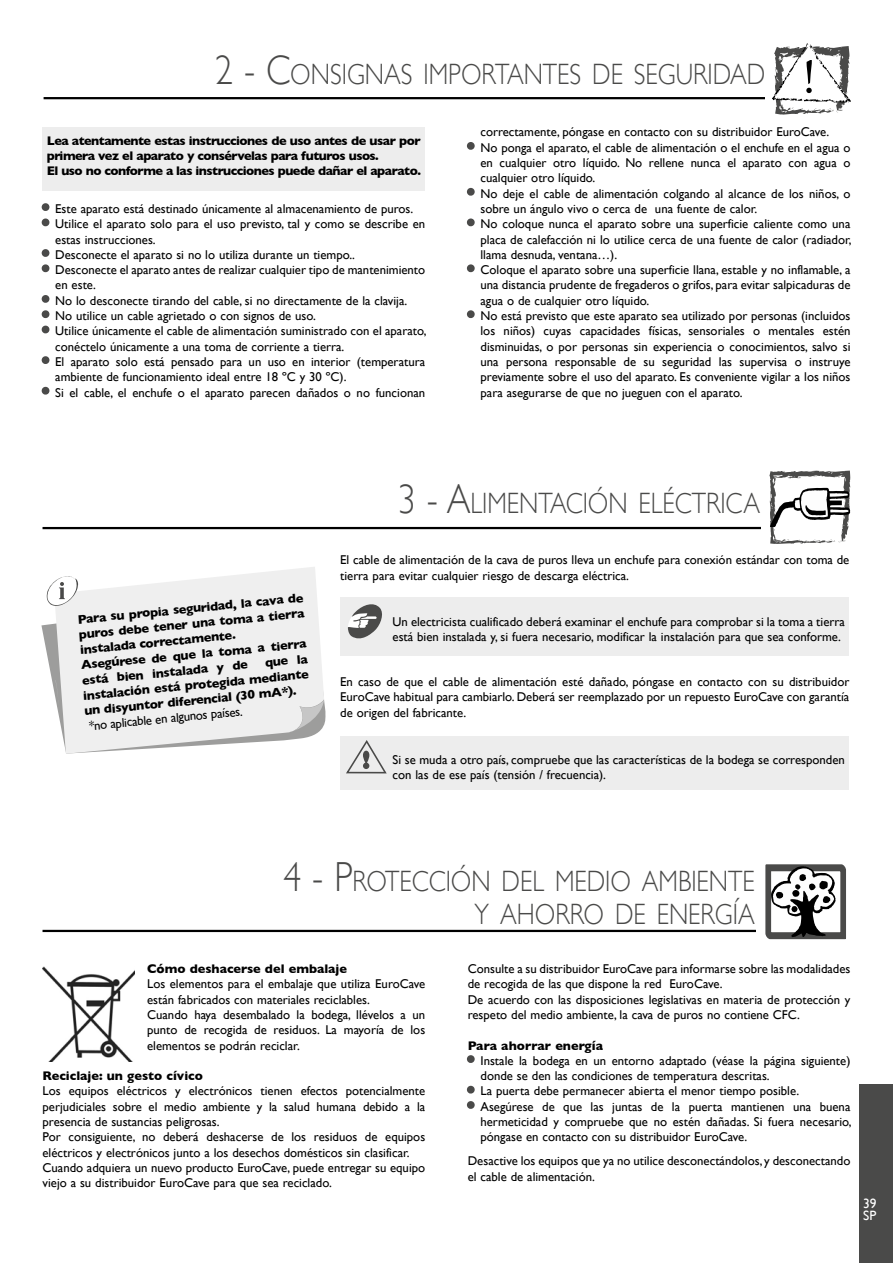
<style>
.page{position:relative;width:893px;height:1263px;background:#fff}
.page>*{position:absolute;margin:0;border:0;box-sizing:border-box;transform-origin:0 0}
.Tete_de_chapitre_FR{font:300 29.4px/33px "Gill Sans";color:#4a4a49;text-align:right;scale:.85 1}
.t1{font:13.5px/12px "Gill Sans";color:#fff}
.Texte_courant{font:12.75px/15.3px "Gill Sans";color:#000}
.Texte_courant_bold{font:700 12.75px/15.1px "Gill Sans";letter-spacing:-.04em;color:#000}
.Texte_courant_bold-2{font:700 12.75px "Gill Sans";color:#000}
.s1{font-size:42px}
.s2{font-weight:800;font-size:15px;color:#4a4a49}
</style>
<div class="page">
<div style="left:859px;top:1084px;width:34px;height:179px;background:#4a4a49"></div>
<hr style="left:43px;top:930px;width:727px;height:2px;background:#000">
<div style="left:756px;top:858px;width:93px;height:95px;background:#fff"></div>
<svg style="left:765px;top:864px;width:81px;height:75px"></svg>
<div style="left:340px;top:597px;width:509px;height:59px;background:#ededed"></div>
<svg style="left:348px;top:604px;width:34px;height:34px"></svg>
<div style="left:340px;top:736px;width:509px;height:53px;background:#ededed"></div>
<svg style="left:346px;top:740px;width:41px;height:33px"></svg>
<div style="left:43px;top:128px;width:382px;height:63px;background:#ededed"></div>
<hr style="left:44px;top:97px;width:730px;height:2px;background:#000">
<div style="left:765px;top:23px;width:98px;height:96px;background:#fff"></div>
<svg style="left:772px;top:43px;width:79px;height:72px"></svg>
<hr style="left:43px;top:527px;width:719px;height:2px;background:#000">
<svg style="left:769px;top:471px;width:81px;height:73px"></svg>
<img style="left:43px;top:967px;width:91px;height:95px">
<svg style="left:41px;top:594px;width:284px;height:131px"></svg>
<svg style="left:54px;top:567px;width:270px;height:187px;fill:#efefef"></svg>
<svg style="left:287px;top:700px;width:37px;height:33px"></svg>
<svg style="left:55px;top:680px;width:4px;height:34px"></svg>
<svg style="left:47px;top:576px;width:31px;height:30px"></svg>
<p class="Tete_de_chapitre_FR" style="left:215px;top:60px;width:649px"><span class="s1">2 - C</span>ONSIGNAS IMPORTANTES DE SEGURIDAD</p>
<p class="Texte_courant_bold" style="left:47px;top:133px;width:376px">Lea atentamente estas instrucciones de uso antes de usar por primera vez el aparato y consérvelas para futuros usos.</p>
<p class="Texte_courant_bold" style="left:47px;top:163px;width:376px">El uso no conforme a las instrucciones puede dañar el aparato.</p>
<p class="Texte_courant" style="left:43px;top:201px;width:372px"><span class="s2">•</span> Este aparato está destinado únicamente al almacenamiento de puros.</p>
<p class="Texte_courant" style="left:55px;top:216px;width:371px;text-indent:-13px"><span class="s2">•</span> Utilice el aparato solo para el uso previsto, tal y como se describe en estas instrucciones.</p>
<p class="Texte_courant" style="left:43px;top:247px;width:314px"><span class="s2">•</span> Desconecte el aparato si no lo utiliza durante un tiempo..</p>
<p class="Texte_courant" style="left:55px;top:262px;width:371px;text-indent:-13px"><span class="s2">•</span> Desconecte el aparato antes de realizar cualquier tipo de mantenimiento en este.</p>
<p class="Texte_courant" style="left:43px;top:293px;width:366px"><span class="s2">•</span> No lo desconecte tirando del cable, si no directamente de la clavija.</p>
<p class="Texte_courant" style="left:43px;top:308px;width:275px"><span class="s2">•</span> No utilice un cable agrietado o con signos de uso.</p>
<p class="Texte_courant" style="left:55px;top:323px;width:373px;text-indent:-13px"><span class="s2">•</span> Utilice únicamente el cable de alimentación suministrado con el aparato, conéctelo únicamente a una toma de corriente a tierra.</p>
<p class="Texte_courant" style="left:55px;top:354px;width:371px;text-indent:-13px"><span class="s2">•</span> El aparato solo está pensado para un uso en interior (temperatura ambiente de funcionamiento ideal entre 18 ºC y 30 ºC).</p>
<p class="Texte_courant" style="left:43px;top:384px;width:384px"><span class="s2">•</span> Si el cable, el enchufe o el aparato parecen dañados o no funcionan</p>
<p class="Texte_courant" style="left:480px;top:124px;width:350px">correctamente, póngase en contacto con su distribuidor EuroCave.</p>
<p class="Texte_courant" style="left:480px;top:140px;width:371px;text-align:justify;text-indent:-13px"><span class="s2">•</span> No ponga el aparato, el cable de alimentación o el enchufe en el agua o en cualquier otro líquido. No rellene nunca el aparato con agua o cualquier otro líquido.</p>
<p class="Texte_courant" style="left:480px;top:185px;width:371px;text-indent:-13px"><span class="s2">•</span> No deje el cable de alimentación colgando al alcance de los niños, o sobre un ángulo vivo o cerca de una fuente de calor.</p>
<p class="Texte_courant" style="left:480px;top:216px;width:373px;text-align:justify;text-indent:-13px"><span class="s2">•</span> No coloque nunca el aparato sobre una superficie caliente como una placa de calefacción ni lo utilice cerca de una fuente de calor (radiador, llama desnuda, ventana…).</p>
<p class="Texte_courant" style="left:480px;top:262px;width:371px;text-align:justify;text-indent:-13px"><span class="s2">•</span> Coloque el aparato sobre una superficie llana, estable y no inflamable, a una distancia prudente de fregaderos o grifos, para evitar salpicaduras de agua o de cualquier otro líquido.</p>
<p class="Texte_courant" style="left:480px;top:308px;width:371px;text-align:justify;text-indent:-13px"><span class="s2">•</span> No está previsto que este aparato sea utilizado por personas (incluidos los niños) cuyas capacidades físicas, sensoriales o mentales estén disminuidas, o por personas sin experiencia o conocimientos, salvo si una persona responsable de su seguridad las supervisa o instruye previamente sobre el uso del aparato. Es conveniente vigilar a los niños para asegurarse de que no jueguen con el aparato.</p>
<p class="Texte_courant_bold" style="left:76px;top:612px;width:229px;text-align:justify;rotate:-6deg">Para su propia seguridad, la cava de puros debe tener una toma a tierra instalada correctamente.</p>
<p class="Texte_courant_bold" style="left:80px;top:658px;width:228px;rotate:-6deg">Asegúrese de que la toma a tierra está bien instalada y de</p>
<p class="Texte_courant_bold" style="left:80px;top:674px;width:229px;text-align:justify;text-indent:185px;rotate:-6deg">que la instalación está protegida mediante un disyuntor diferencial (30 mA*).</p>
<p class="Texte_courant" style="left:88px;top:719px;width:156px;rotate:-6deg">*no aplicable en algunos países.</p>
<p class="Tete_de_chapitre_FR" style="left:398px;top:490px;width:428px"><span class="s1">3 - A</span>LIMENTACIÓN ELÉCTRICA</p>
<p class="Texte_courant" style="left:340px;top:552px;width:511px">El cable de alimentación de la cava de puros lleva un enchufe para conexión estándar con toma de tierra para evitar cualquier riesgo de descarga eléctrica.</p>
<p class="Texte_courant" style="left:393px;top:613px;width:454px">Un electricista cualificado deberá examinar el enchufe para comprobar si la toma a tierra está bien instalada y, si fuera necesario, modificar la instalación para que sea conforme.</p>
<p class="Texte_courant" style="left:340px;top:674px;width:511px;text-align:justify">En caso de que el cable de alimentación esté dañado, póngase en contacto con su distribuidor EuroCave habitual para cambiarlo. Deberá ser reemplazado por un repuesto EuroCave con garantía de origen del fabricante.</p>
<p class="Texte_courant" style="left:393px;top:752px;width:454px">Si se muda a otro país, compruebe que las características de la bodega se corresponden con las de ese país (tensión / frecuencia).</p>
<p class="Tete_de_chapitre_FR" style="left:284px;top:867px;width:556px"><span class="s1">4 - P</span>ROTECCIÓN DEL MEDIO AMBIENTE<br>Y AHORRO DE ENERGÍA</p>
<p class="Texte_courant_bold-2" style="left:147px;top:958px;width:201px">Cómo deshacerse del embalaje</p>
<p class="Texte_courant" style="left:147px;top:976px;width:280px">Los elementos para el embalaje que utiliza EuroCave están fabricados con materiales reciclables.</p>
<p class="Texte_courant" style="left:147px;top:1007px;width:280px;text-align:justify">Cuando haya desembalado la bodega, llévelos a un punto de recogida de residuos. La mayoría de los elementos se podrán reciclar.</p>
<p class="Texte_courant_bold-2" style="left:43px;top:1066px;width:162px">Reciclaje: un gesto cívico</p>
<p class="Texte_courant" style="left:43px;top:1083px;width:384px;text-align:justify">Los equipos eléctricos y electrónicos tienen efectos potencialmente perjudiciales sobre el medio ambiente y la salud humana debido a la presencia de sustancias peligrosas.</p>
<p class="Texte_courant" style="left:43px;top:1129px;width:384px">Por consiguiente, no deberá deshacerse de los residuos de equipos eléctricos y electrónicos junto a los desechos domésticos sin clasificar.</p>
<p class="Texte_courant" style="left:43px;top:1160px;width:384px">Cuando adquiera un nuevo producto EuroCave, puede entregar su equipo viejo a su distribuidor EuroCave para que sea reciclado.</p>
<p class="Texte_courant" style="left:468px;top:961px;width:384px">Consulte a su distribuidor EuroCave para informarse sobre las modalidades de recogida de las que dispone la red EuroCave.</p>
<p class="Texte_courant" style="left:468px;top:991px;width:384px">De acuerdo con las disposiciones legislativas en materia de protección y respeto del medio ambiente, la cava de puros no contiene CFC.</p>
<p class="Texte_courant_bold-2" style="left:468px;top:1035px;width:137px">Para ahorrar energía</p>
<p class="Texte_courant" style="left:480px;top:1053px;width:371px;text-indent:-13px"><span class="s2">•</span> Instale la bodega en un entorno adaptado (véase la página siguiente) donde se den las condiciones de temperatura descritas.</p>
<p class="Texte_courant" style="left:468px;top:1083px;width:333px"><span class="s2">•</span> La puerta debe permanecer abierta el menor tiempo posible.</p>
<p class="Texte_courant" style="left:480px;top:1099px;width:373px;text-align:justify;text-indent:-13px"><span class="s2">•</span> Asegúrese de que las juntas de la puerta mantienen una buena hermeticidad y compruebe que no estén dañadas. Si fuera necesario, póngase en contacto con su distribuidor EuroCave.</p>
<p class="Texte_courant" style="left:468px;top:1153px;width:384px">Desactive los equipos que ya no utilice desconectándolos, y desconectando el cable de alimentación.</p>
<p class="t1" style="left:863px;top:1198px;width:15px">39<br>SP</p>
</div>
